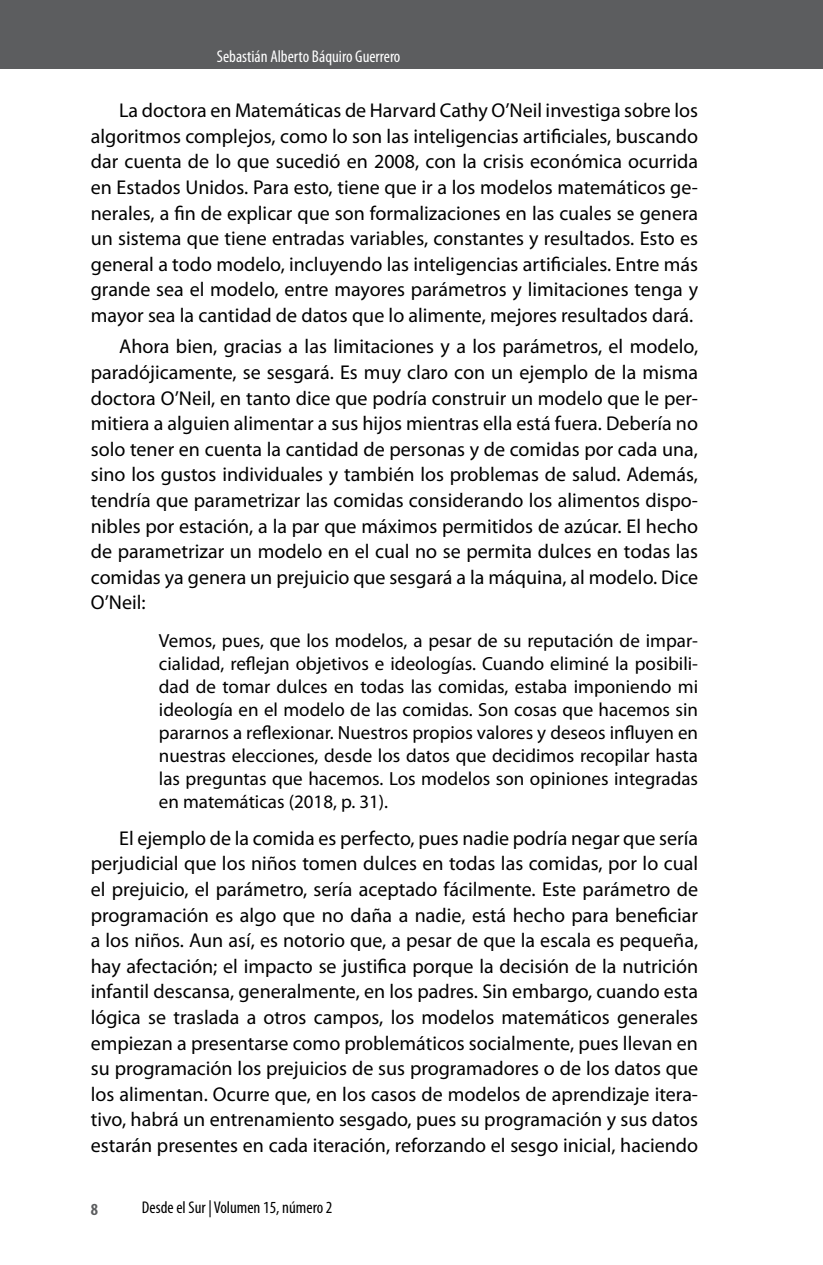
<style>
.page{position:relative;width:823px;height:1265px;background:#fff}
.page>*{position:absolute;margin:0;border:0;box-sizing:border-box;transform-origin:0 0}
.t1{font:20px/25.6px "Myriad Pro";color:#000;text-align:justify}
.t2{font:19px/23px "Myriad Pro";color:#000;text-align:justify}
.t3{font:condensed 17px "Myriad Pro";color:#fff}
.t4{font:condensed 17px "Myriad Pro";color:#000}
.t5{font:700 condensed 17px "Myriad Pro";color:#5c5d5f}
</style>
<div class="page">
<div style="left:0;top:0;width:822px;height:68px;background:#5c5d5f"></div>
<p class="t3" style="left:217px;top:46px;width:185px">Sebastián Alberto Báquiro Guerrero</p>
<p class="t1" style="left:91px;top:97px;width:608px;text-indent:28px">La doctora en Matemáticas de Harvard Cathy O’Neil investiga sobre los algoritmos complejos, como lo son las inteligencias artificiales, buscando dar cuenta de lo que sucedió en 2008, con la crisis económica ocurrida en Estados Unidos. Para esto, tiene que ir a los modelos matemáticos ge&shy;nerales, a fin de explicar que son formalizaciones en las cuales se genera un sistema que tiene entradas variables, constantes y resultados. Esto es general a todo modelo, incluyendo las inteligencias artificiales. Entre más grande sea el modelo, entre mayores parámetros y limitaciones tenga y mayor sea la cantidad de datos que lo alimente, mejores resultados dará.</p>
<p class="t1" style="left:91px;top:333px;width:608px;text-indent:28px">Ahora bien, gracias a las limitaciones y a los parámetros, el modelo, paradójicamente, se sesgará. Es muy claro con un ejemplo de la misma doctora O’Neil, en tanto dice que podría construir un modelo que le per&shy;mitiera a alguien alimentar a sus hijos mientras ella está fuera. Debería no solo tener en cuenta la cantidad de personas y de comidas por cada una, sino los gustos individuales y también los problemas de salud. Además, tendría que parametrizar las comidas considerando los alimentos dispo&shy;nibles por estación, a la par que máximos permitidos de azúcar. El hecho de parametrizar un modelo en el cual no se permita dulces en todas las comidas ya genera un prejuicio que sesgará a la máquina, al modelo. Dice O’Neil:</p>
<p class="t2" style="left:159px;top:628px;width:540px">Vemos, pues, que los modelos, a pesar de su reputación de impar&shy;cialidad, reflejan objetivos e ideologías. Cuando eliminé la posibili&shy;dad de tomar dulces en todas las comidas, estaba imponiendo mi ideología en el modelo de las comidas. Son cosas que hacemos sin pararnos a reflexionar. Nuestros propios valores y deseos influyen en nuestras elecciones, desde los datos que decidimos recopilar hasta las preguntas que hacemos. Los modelos son opiniones integradas en matemáticas (2018, p. 31).</p>
<p class="t1" style="left:91px;top:824px;width:608px;text-indent:28px">El ejemplo de la comida es perfecto, pues nadie podría negar que sería perjudicial que los niños tomen dulces en todas las comidas, por lo cual el prejuicio, el parámetro, sería aceptado fácilmente. Este parámetro de programación es algo que no daña a nadie, está hecho para beneficiar a los niños. Aun así, es notorio que, a pesar de que la escala es pequeña, hay afectación; el impacto se justifica porque la decisión de la nutrición infantil descansa, generalmente, en los padres. Sin embargo, cuando esta lógica se traslada a otros campos, los modelos matemáticos generales empiezan a presentarse como problemáticos socialmente, pues llevan en su programación los prejuicios de sus programadores o de los datos que los alimentan. Ocurre que, en los casos de modelos de aprendizaje itera&shy;tivo, habrá un entrenamiento sesgado, pues su programación y sus datos estarán presentes en cada iteración, reforzando el sesgo inicial, haciendo</p>
<p class="t5" style="left:91px;top:1198px;width:9px">8</p>
<p class="t4" style="left:142px;top:1196px;width:192px">Desde el Sur | Volumen 15, número 2</p>
</div>
